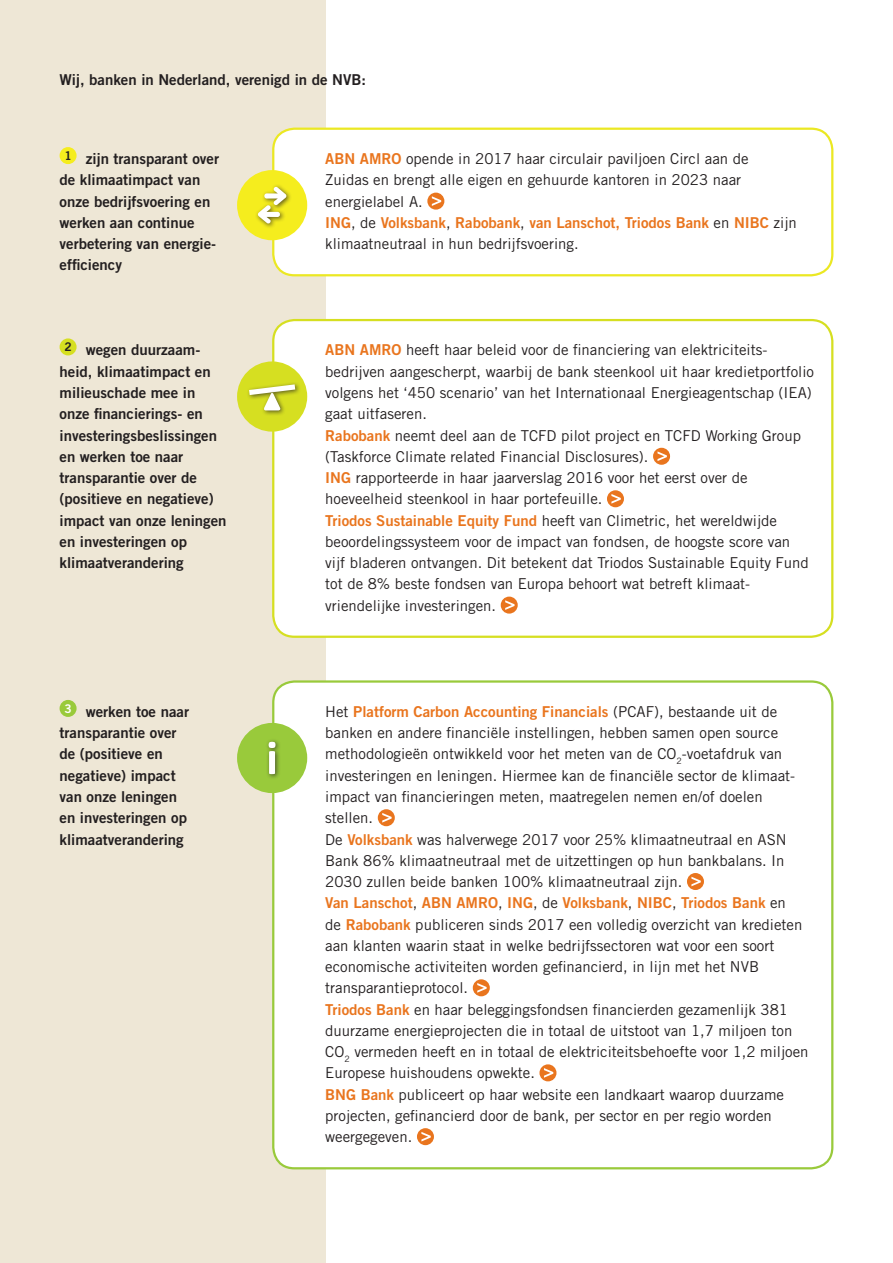
<style>
.page{position:relative;width:893px;height:1263px;background:#fff}
.page>*{position:absolute;margin:0;border:0;box-sizing:border-box;transform-origin:0 0}
.Stellingen{font:15px/21.3px "Trade Gothic";color:#231f20}
.plat_vet{font:15px/21.3px "Trade Gothic Bold Two";color:#231f20}
.Platte_tekst{font:15px/21.3px "Trade Gothic Bold Two";color:#231f20}
.Stellingen-2{font:15px/21.3px "Trade Gothic Bold Two";color:#e9751e}
.t1{font:12px "Trade Gothic Bold Two";color:#231f20}
.t2{font:12px "Trade Gothic Bold Two";color:#fff}
.s1{font-family:"Trade Gothic Bold Two";color:#e9751e}
.s2{font-family:"Trade Gothic";color:#231f20}
</style>
<div class="page">
<div style="left:0;top:0;width:325px;height:1263px;background:#eee7d6"></div>
<div style="left:60px;top:338px;width:17px;height:17px;background:#d6df21;border-radius:50%"></div>
<div style="left:60px;top:700px;width:17px;height:17px;background:#99ca3b;border-radius:50%"></div>
<div style="left:60px;top:147px;width:17px;height:17px;background:#f5ed1e;border-radius:50%"></div>
<div style="left:273px;top:129px;width:559px;height:146px;background:#fff;border-radius:21px"></div>
<div style="left:272px;top:128px;width:561px;height:148px;border:2px solid #ebe823;border-radius:21px"></div>
<div style="left:273px;top:320px;width:559px;height:317px;background:#fff;border-radius:21px"></div>
<div style="left:272px;top:319px;width:561px;height:319px;border:2px solid #d6df21;border-radius:21px"></div>
<div style="left:273px;top:681px;width:559px;height:487px;background:#fff;border-radius:21px"></div>
<div style="left:272px;top:680px;width:561px;height:489px;border:2px solid #99ca3b;border-radius:21px"></div>
<svg style="left:427px;top:193px;width:17px;height:17px"></svg>
<svg style="left:432px;top:196px;width:9px;height:10px"></svg>
<div style="left:653px;top:448px;width:17px;height:17px;background:#e9751e;border-radius:50%"></div>
<svg style="left:657px;top:451px;width:10px;height:10px"></svg>
<div style="left:607px;top:490px;width:17px;height:17px;background:#e9751e;border-radius:50%"></div>
<svg style="left:611px;top:494px;width:10px;height:10px"></svg>
<div style="left:501px;top:597px;width:17px;height:17px;background:#e9751e;border-radius:50%"></div>
<svg style="left:505px;top:600px;width:10px;height:10px"></svg>
<div style="left:378px;top:809px;width:17px;height:17px;background:#e9751e;border-radius:50%"></div>
<svg style="left:382px;top:813px;width:10px;height:9px"></svg>
<div style="left:687px;top:873px;width:17px;height:17px;background:#e9751e;border-radius:50%"></div>
<svg style="left:691px;top:877px;width:10px;height:9px"></svg>
<div style="left:473px;top:979px;width:17px;height:17px;background:#e9751e;border-radius:50%"></div>
<svg style="left:477px;top:983px;width:10px;height:10px"></svg>
<div style="left:539px;top:1064px;width:17px;height:17px;background:#e9751e;border-radius:50%"></div>
<svg style="left:544px;top:1068px;width:9px;height:10px"></svg>
<div style="left:417px;top:1128px;width:17px;height:17px;background:#e9751e;border-radius:50%"></div>
<svg style="left:421px;top:1132px;width:10px;height:9px"></svg>
<div style="left:237px;top:170px;width:70px;height:70px;background:#f5ed1e;border-radius:50%"></div>
<div style="left:255px;top:203px;width:31px;height:27px;background:#231f20;opacity:.7"></div>
<div style="left:262px;top:184px;width:30px;height:27px;background:#231f20;opacity:.7"></div>
<svg style="left:258px;top:185px;width:29px;height:40px"></svg>
<div style="left:237px;top:361px;width:70px;height:71px;background:#d6df21;border-radius:50%"></div>
<div style="left:246px;top:382px;width:55px;height:19px;background:#231f20;opacity:.7"></div>
<div style="left:261px;top:390px;width:25px;height:27px;background:#231f20;opacity:.7"></div>
<svg style="left:249px;top:384px;width:46px;height:26px"></svg>
<div style="left:237px;top:723px;width:70px;height:70px;background:#99ca3b;border-radius:50%"></div>
<div style="left:265px;top:738px;width:17px;height:42px;background:#231f20;opacity:.7"></div>
<svg style="left:269px;top:742px;width:6px;height:32px"></svg>
<p class="plat_vet" style="left:60px;top:69px;width:308px">Wij, banken in Nederland, verenigd in de NVB:</p>
<p class="t1" style="left:64px;top:148px;width:9px">1</p>
<p class="Platte_tekst" style="left:60px;top:148px;width:161px;text-indent:26px">zijn transparant over de klimaatimpact van onze bedrijfsvoering en werken aan continue verbetering van energie&shy;efficiency</p>
<p class="Stellingen" style="left:325px;top:148px;width:425px"><span class="s1">ABN AMRO</span> opende in 2017 haar circulair paviljoen Circl aan de<br>Zuidas en brengt alle eigen en gehuurde kantoren in 2023 naar energielabel A.</p>
<p class="Stellingen-2" style="left:325px;top:212px;width:473px">ING<span class="s2">, de</span> Volksbank<span class="s2">,</span> Rabobank<span class="s2">,</span> van Lanschot, Triodos Bank <span class="s2">en</span> NIBC <span class="s2">zijn klimaatneutraal in hun bedrijfsvoering.</span></p>
<p class="t1" style="left:64px;top:339px;width:9px">2</p>
<p class="plat_vet" style="left:60px;top:339px;width:169px;text-indent:26px">wegen duurzaam&shy;heid, klimaatimpact en milieuschade mee in onze financierings- en investeringsbeslissingen en werken toe naar transparantie over de (positieve en negatieve) impact van onze leningen en investeringen op klimaatverandering</p>
<p class="Stellingen" style="left:325px;top:339px;width:490px"><span class="s1">ABN AMRO</span> heeft haar beleid voor de financiering van elektriciteits&shy;bedrijven aangescherpt, waarbij de bank steenkool uit haar kredietportfolio volgens het ‘450 scenario’ van het Internationaal Energieagentschap (IEA) gaat uitfaseren.</p>
<p class="Stellingen" style="left:325px;top:424px;width:477px"><span class="s1">Rabobank</span> neemt deel aan de TCFD pilot project en TCFD Working Group (Taskforce Climate related Financial Disclosures).</p>
<p class="Stellingen" style="left:325px;top:467px;width:424px"><span class="s1">ING</span> rapporteerde in haar jaarverslag 2016 voor het eerst over de hoeveelheid steenkool in haar portefeuille.</p>
<p class="Stellingen" style="left:325px;top:509px;width:485px"><span class="s1">Triodos Sustainable Equity Fund</span> heeft van Climetric, het wereldwijde beoordelingssysteem voor de impact van fondsen, de hoogste score van vijf bladeren ontvangen. Dit betekent dat Triodos Sustainable Equity Fund tot de 8% beste fondsen van Europa behoort wat betreft klimaat&shy;vriendelijke investeringen.</p>
<p class="t2" style="left:64px;top:701px;width:9px">3</p>
<p class="plat_vet" style="left:60px;top:701px;width:131px;text-indent:26px">werken toe naar transparantie over de (positieve en negatieve) impact van onze leningen en investeringen op klimaatverandering</p>
<p class="Stellingen" style="left:325px;top:701px;width:471px">Het <span class="s1">Platform Carbon Accounting Financials</span> (PCAF), bestaande uit de banken en andere financiële instellingen, hebben samen open source methodologieën ontwikkeld voor het meten van de CO<sub>2</sub>-voetafdruk van investeringen en leningen. Hiermee kan de financiële sector de klimaat&shy;impact van financieringen meten, maatregelen nemen en/of doelen stellen.</p>
<p class="Stellingen" style="left:325px;top:828px;width:463px">De <span class="s1">Volksbank</span> was halverwege 2017 voor 25% klimaatneutraal en ASN<br>Bank 86% klimaatneutraal met de uitzettingen op hun bankbalans. In<br>2030 zullen beide banken 100% klimaatneutraal zijn.</p>
<p class="Stellingen" style="left:325px;top:892px;width:479px"><span class="s1">Van Lanschot</span>, <span class="s1">ABN AMRO</span>, <span class="s1">ING</span>, de <span class="s1">Volksbank</span>, <span class="s1">NIBC</span>, <span class="s1">Triodos Bank</span> en de <span class="s1">Rabobank</span> publiceren sinds 2017 een volledig overzicht van kredieten aan klanten waarin staat in welke bedrijfssectoren wat voor een soort economische activiteiten worden gefinancierd, in lijn met het NVB transparantieprotocol.</p>
<p class="Stellingen" style="left:325px;top:998px;width:485px"><span class="s1">Triodos Bank</span> en haar beleggingsfondsen financierden gezamenlijk 381 duurzame energieprojecten die in totaal de uitstoot van 1,7 miljoen ton CO<sub>2</sub> vermeden heeft en in totaal de elektriciteitsbehoefte voor 1,2 miljoen Europese huishoudens opwekte.</p>
<p class="Stellingen" style="left:325px;top:1083px;width:460px"><span class="s1">BNG Bank</span> publiceert op haar website een landkaart waarop duurzame projecten, gefinancierd door de bank, per sector en per regio worden weergegeven.</p>
</div>
